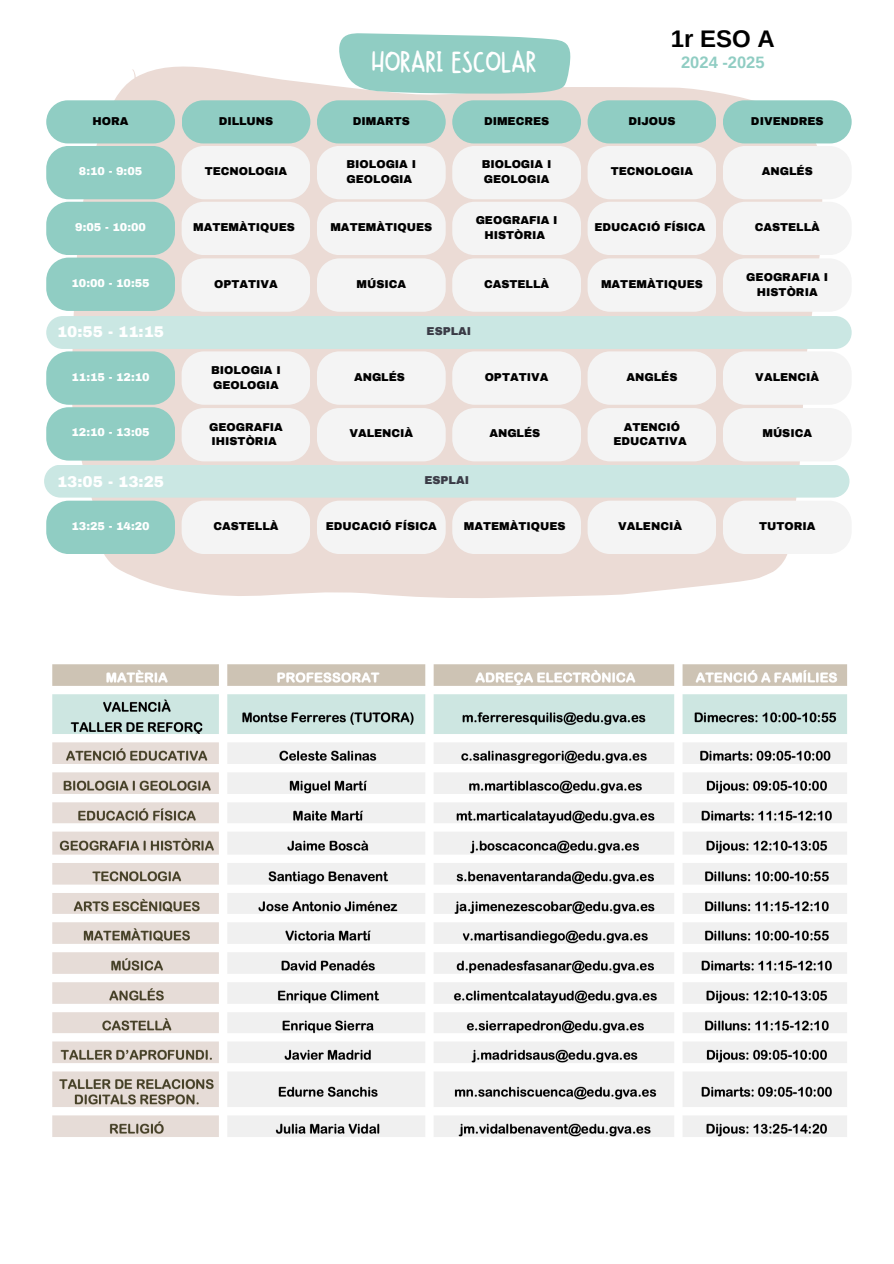
<style>
.page{position:relative;width:894px;height:1264px;background:#fff}
.page>*{position:absolute;margin:0;border:0;box-sizing:border-box;transform-origin:0 0}
.t1{font:31.35px "Canda Tawa";letter-spacing:.005em;color:#fff}
.t2{font:700 24px "Arimo";color:#000}
.t3{font:700 16.5px "Arimo";color:#90cdc3}
.t4{font:900 15.3px "Archivo";color:#fff}
.t5{font:900 11.1px/14.7px "Archivo";color:#000}
.t6{font:900 11.1px "Archivo";color:#fff}
.t7{font:900 11.1px "Archivo";color:#3a3b46}
</style>
<div class="page">
<svg style="left:72px;top:54px;width:751px;height:544px;fill:#ebdbd5"></svg>
<svg style="left:338px;top:33px;width:232px;height:61px;background:#9bd1c8"></svg>
<div style="left:46px;top:100px;width:129px;height:43px;background:#90cdc3;border-radius:22px"></div>
<div style="left:181px;top:100px;width:129px;height:43px;background:#90cdc3;border-radius:22px"></div>
<div style="left:317px;top:100px;width:128px;height:43px;background:#90cdc3;border-radius:22px"></div>
<div style="left:452px;top:100px;width:129px;height:43px;background:#90cdc3;border-radius:22px"></div>
<div style="left:587px;top:100px;width:129px;height:43px;background:#90cdc3;border-radius:22px"></div>
<div style="left:722px;top:100px;width:129px;height:43px;background:#90cdc3;border-radius:22px"></div>
<svg style="left:46px;top:146px;width:805px;height:315px"></svg>
<div style="left:44px;top:464px;width:805px;height:33px;background:#cae7e3;border-radius:16px"></div>
<svg style="left:46px;top:500px;width:129px;height:54px;background:#97cfc5"></svg>
<svg style="left:181px;top:500px;width:129px;height:54px"></svg>
<svg style="left:317px;top:500px;width:128px;height:54px"></svg>
<svg style="left:452px;top:500px;width:128px;height:54px"></svg>
<svg style="left:587px;top:500px;width:129px;height:54px"></svg>
<svg style="left:722px;top:500px;width:129px;height:54px"></svg>
<img style="left:52px;top:664px;width:795px;height:473px">
<h1 class="t1" style="left:372px;top:45px;width:166px">HORARI ESCOLAR</h1>
<h2 class="t2" style="left:670px;top:25px;width:106px">1r ESO A</h2>
<h3 class="t3" style="left:681px;top:53px;width:85px">2024 -2025</h3>
<p class="t5" style="left:93px;top:114px;width:37px">HORA</p>
<p class="t5" style="left:219px;top:114px;width:56px">DILLUNS</p>
<p class="t5" style="left:352px;top:114px;width:59px">DIMARTS</p>
<p class="t5" style="left:484px;top:114px;width:67px">DIMECRES</p>
<p class="t5" style="left:628px;top:114px;width:49px">DIJOUS</p>
<p class="t5" style="left:750px;top:114px;width:74px">DIVENDRES</p>
<p class="t6" style="left:79px;top:165px;width:65px">8:10 - 9:05</p>
<p class="t5" style="left:205px;top:164px;width:84px">TECNOLOGIA</p>
<p class="t5" style="left:346px;top:157px;width:71px">BIOLOGIA I<br>GEOLOGIA</p>
<p class="t5" style="left:481px;top:157px;width:71px">BIOLOGIA I<br>GEOLOGIA</p>
<p class="t5" style="left:610px;top:164px;width:84px">TECNOLOGIA</p>
<p class="t5" style="left:761px;top:164px;width:52px">ANGLÉS</p>
<p class="t6" style="left:75px;top:221px;width:72px">9:05 - 10:00</p>
<p class="t5" style="left:193px;top:220px;width:103px">MATEMÀTIQUES</p>
<p class="t5" style="left:330px;top:220px;width:103px">MATEMÀTIQUES</p>
<p class="t5" style="left:475px;top:213px;width:83px;text-align:center">GEOGRAFIA I<br>HISTÒRIA</p>
<p class="t5" style="left:594px;top:220px;width:113px">EDUCACIÓ FÍSICA</p>
<p class="t5" style="left:754px;top:220px;width:67px">CASTELLÀ</p>
<p class="t6" style="left:71px;top:277px;width:80px">10:00 - 10:55</p>
<p class="t5" style="left:214px;top:276px;width:65px">OPTATIVA</p>
<p class="t5" style="left:356px;top:276px;width:51px">MÚSICA</p>
<p class="t5" style="left:484px;top:276px;width:67px">CASTELLÀ</p>
<p class="t5" style="left:601px;top:276px;width:103px">MATEMÀTIQUES</p>
<p class="t5" style="left:746px;top:270px;width:83px;text-align:center">GEOGRAFIA I<br>HISTÒRIA</p>
<p class="t7" style="left:426px;top:325px;width:46px">ESPLAI</p>
<p class="t6" style="left:71px;top:371px;width:80px">11:15 - 12:10</p>
<p class="t5" style="left:211px;top:363px;width:71px">BIOLOGIA I<br>GEOLOGIA</p>
<p class="t5" style="left:354px;top:369px;width:52px">ANGLÉS</p>
<p class="t5" style="left:484px;top:369px;width:65px">OPTATIVA</p>
<p class="t5" style="left:626px;top:369px;width:52px">ANGLÉS</p>
<p class="t5" style="left:755px;top:369px;width:65px">VALENCIÀ</p>
<p class="t6" style="left:71px;top:427px;width:80px">12:10 - 13:05</p>
<p class="t5" style="left:209px;top:419px;width:75px">GEOGRAFIA<br>IHISTÒRIA</p>
<p class="t5" style="left:349px;top:426px;width:65px">VALENCIÀ</p>
<p class="t5" style="left:489px;top:426px;width:52px">ANGLÉS</p>
<p class="t5" style="left:613px;top:419px;width:75px;text-align:center">ATENCIÓ<br>EDUCATIVA</p>
<p class="t5" style="left:762px;top:426px;width:51px">MÚSICA</p>
<p class="t7" style="left:424px;top:474px;width:46px">ESPLAI</p>
<p class="t6" style="left:71px;top:520px;width:80px">13:25 - 14:20</p>
<p class="t5" style="left:213px;top:519px;width:67px">CASTELLÀ</p>
<p class="t5" style="left:325px;top:519px;width:113px">EDUCACIÓ FÍSICA</p>
<p class="t5" style="left:464px;top:519px;width:103px">MATEMÀTIQUES</p>
<p class="t5" style="left:618px;top:519px;width:65px">VALENCIÀ</p>
<p class="t5" style="left:758px;top:519px;width:58px">TUTORIA</p>
<h3 class="t4" style="left:57px;top:323px;width:109px">10:55 - 11:15</h3>
<h3 class="t4" style="left:57px;top:473px;width:109px">13:05 - 13:25</h3>
</div>
